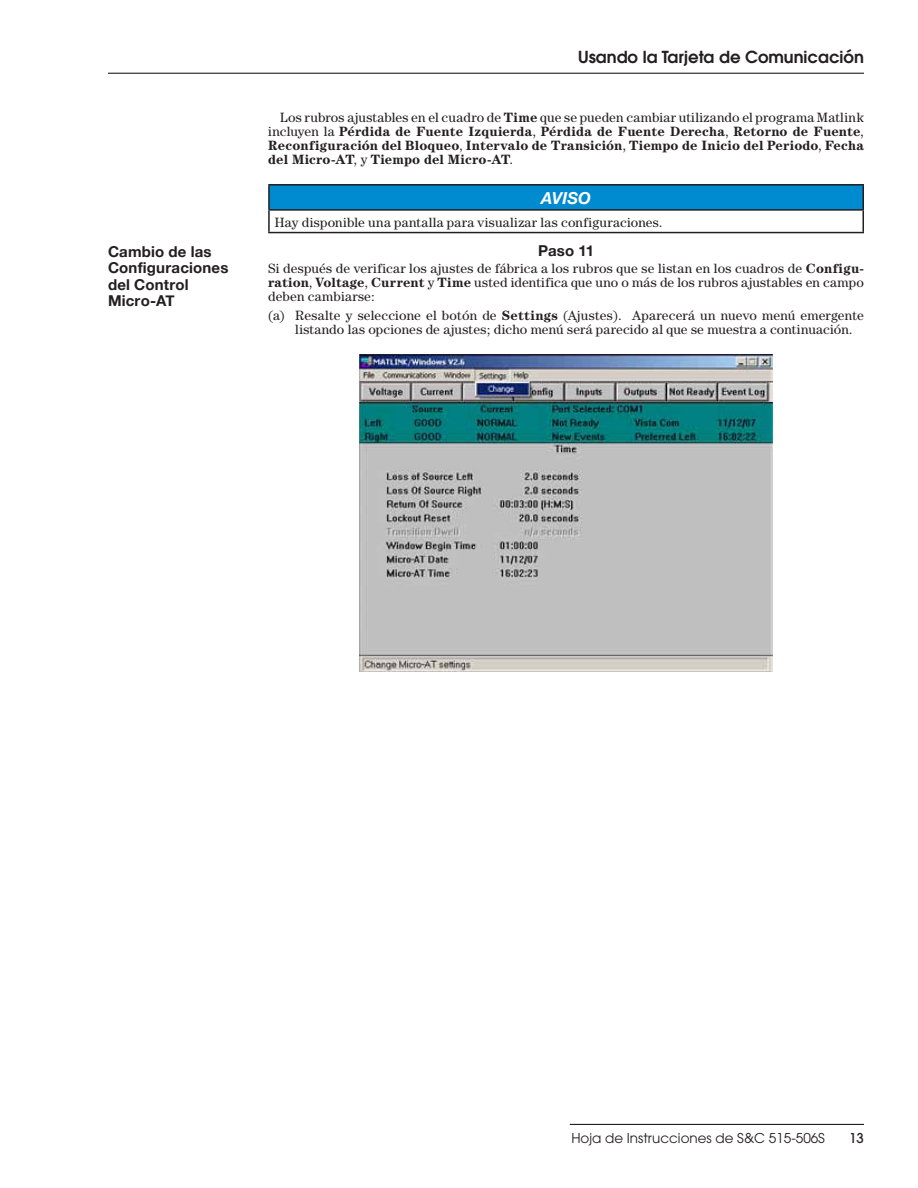
<style>
.page{position:relative;width:918px;height:1188px;background:#fff}
.page>*{position:absolute;margin:0;border:0;box-sizing:border-box;transform-origin:0 0}
.t1{font:600 16.5px "Avant Garde";color:#231f20}
.Hel-Oblique-11{font:italic 700 16.5px "Helvetica Neue";letter-spacing:.01em;color:#fff}
.Hel-Oblique-11-2{font:700 15px/16.5px "Helvetica Neue";letter-spacing:.01em;color:#231f20}
.Hel-Oblique-11-3{font:13.5px/14px "Century";letter-spacing:.015em;color:#231f20;text-align:justify}
.Hel-Oblique-11-4{font:700 13.5px/14px "Century";letter-spacing:.005em;color:#231f20;text-align:justify}
.t2{font:13.5px "Avant Garde";color:#231f20}
.t3{font:500 13.5px "Avant Garde";color:#231f20}
.s1{font-weight:400}
.s2{font-weight:700}
</style>
<div class="page">
<hr style="left:108px;top:73px;width:756px;height:1px;background:#231f20">
<hr style="left:570px;top:1124px;width:294px;height:1px;background:#231f20">
<div style="left:269px;top:185px;width:594px;height:25px;background:#008acf"></div>
<hr style="left:268px;top:184px;width:596px;height:2px;background:#231f20">
<hr style="left:268px;top:186px;width:2px;height:23px;background:#231f20">
<hr style="left:862px;top:186px;width:2px;height:23px;background:#231f20">
<hr style="left:268px;top:209px;width:596px;height:2px;background:#231f20">
<hr style="left:268px;top:211px;width:2px;height:21px;background:#231f20">
<hr style="left:862px;top:211px;width:2px;height:21px;background:#231f20">
<hr style="left:268px;top:232px;width:596px;height:1px;background:#231f20">
<img style="left:359px;top:355px;width:414px;height:317px">
<p class="Hel-Oblique-11-2" style="left:108px;top:242px;width:122px">Cambio de las<br>Configuraciones del Control<br>Micro-AT</p>
<p class="t1" style="left:578px;top:46px;width:287px">Usando la Tarjeta de Comunicación</p>
<p class="Hel-Oblique-11-4" style="left:268px;top:110px;width:597px;text-indent:12px"><span class="s1">Los rubros ajustables en el cuadro de</span> Time <span class="s1">que se pueden cambiar utilizando el programa Matlink incluyen la</span> Pérdida de Fuente Izquierda<span class="s1">,</span> Pérdida de Fuente Derecha<span class="s1">,</span> Retorno de Fuente<span class="s1">, </span>Reconfiguración del Bloqueo<span class="s1">,</span> Intervalo de Transición<span class="s1">,</span> Tiempo de Inicio del Periodo<span class="s1">,</span> Fecha del Micro-AT<span class="s1">, y</span> Tiempo del Micro-AT<span class="s1">.</span></p>
<p class="Hel-Oblique-11" style="left:541px;top:185px;width:51px">AVISO</p>
<p class="Hel-Oblique-11-3" style="left:275px;top:215px;width:389px">Hay disponible una pantalla para visualizar las configuraciones.</p>
<p class="Hel-Oblique-11-2" style="left:538px;top:242px;width:58px">Paso 11</p>
<p class="Hel-Oblique-11-3" style="left:268px;top:261px;width:597px">Si después de verificar los ajustes de fábrica a los rubros que se listan en los cuadros de <span class="s2">Configu&shy;ration</span>, <span class="s2">Voltage</span>, <span class="s2">Current</span> y <span class="s2">Time</span> usted identifica que uno o más de los rubros ajustables en campo deben cambiarse:</p>
<p class="Hel-Oblique-11-3" style="left:295px;top:308px;width:570px;text-indent:-27px">(a) Resalte y seleccione el botón de <span class="s2">Settings</span> (Ajustes). Aparecerá un nuevo menú emergente listando las opciones de ajustes; dicho menú será parecido al que se muestra a continuación.</p>
<p class="t2" style="left:571px;top:1130px;width:255px">Hoja de Instrucciones de S&amp;C 515-506S</p>
<p class="t3" style="left:849px;top:1130px;width:16px">13</p>
</div>
